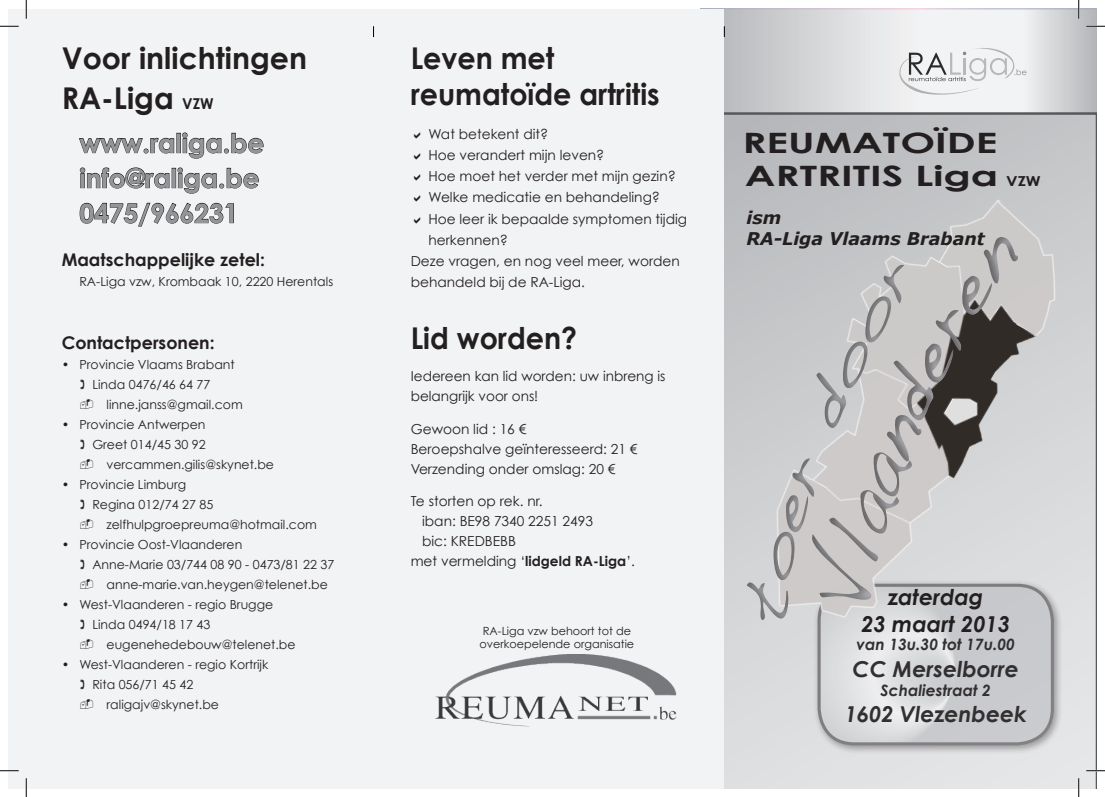
<style>
.page{position:relative;width:1105px;height:797px;background:#fff}
.page>*{position:absolute;margin:0;border:0;box-sizing:border-box;transform-origin:0 0}
.t1{font:700 30px/36px "Century Gothic";color:#231f20;scale:.95 1}
.t2{font:700 30px/40px "Century Gothic";color:#231f20}
.t3{font:700 28px/33.6px "Century Gothic";color:#231f20;scale:1.48 1}
.t4{font:700 26.25px/35px "Century Gothic";color:#939598}
.t5{font:italic 700 21.88px "Century Gothic";color:#312f30}
.t6{font:italic 700 21.88px/26.2px "Century Gothic";color:#231f20;text-align:center}
.t7{font:700 17.5px "Century Gothic";color:#231f20}
.t8{font:italic 700 17.5px/21px "Verdana";color:#231f20}
.t9{font:italic 700 15.62px "Century Gothic";color:#312f30}
.t10{font:13.75px/20px "Century Gothic";color:#231f20}
.t11{font:12.5px/20px "Century Gothic";color:#231f20;text-align:center}
.t12{font:11.25px/13.5px "Century Gothic";color:#231f20}
.s1{font-size:15px}
.s2{font-weight:700}
.s3{font-size:13.75px}
</style>
<div class="page">
<svg style="left:724px;top:9px;width:372px;height:67px"></svg>
<div style="left:9px;top:9px;width:715px;height:779px;background:#f2f3f4"></div>
<img style="left:436px;top:654px;width:178px;height:73px">
<svg style="left:899px;top:48px;width:127px;height:28px"></svg>
<svg style="left:614px;top:657px;width:49px;height:63px"></svg>
<svg style="left:663px;top:76px;width:433px;height:705px"></svg>
<svg style="left:79px;top:138px;width:95px;height:15px"></svg>
<svg style="left:182px;top:133px;width:81px;height:25px"></svg>
<svg style="left:80px;top:168px;width:89px;height:20px"></svg>
<div style="left:172px;top:168px;width:4px;height:20px;border:1px solid #231f20"></div>
<svg style="left:178px;top:168px;width:81px;height:25px"></svg>
<svg style="left:80px;top:203px;width:154px;height:23px"></svg>
<svg style="left:0;top:25px;width:19px;height:2px"></svg>
<svg style="left:1086px;top:25px;width:19px;height:2px"></svg>
<svg style="left:0;top:770px;width:19px;height:1px"></svg>
<svg style="left:1086px;top:770px;width:19px;height:1px"></svg>
<svg style="left:25px;top:0;width:2px;height:19px"></svg>
<svg style="left:25px;top:778px;width:2px;height:19px"></svg>
<svg style="left:1078px;top:0;width:1px;height:19px"></svg>
<svg style="left:1078px;top:778px;width:1px;height:19px"></svg>
<svg style="left:745px;top:232px;width:278px;height:389px;background:#bebdbd"></svg>
<h1 class="t2" style="left:62px;top:37px;width:247px">Voor inlichtingen<br>RA-Liga <span class="s1">VZW</span></h1>
<h3 class="t4" style="left:79px;top:125px;width:186px">www.raliga.be info@raliga.be<br>0475/966231</h3>
<h3 class="t7" style="left:62px;top:249px;width:205px">Maatschappelijke zetel:</h3>
<p class="t11" style="left:79px;top:272px;width:255px">RA-Liga vzw, Krombaak 10, 2220 Herentals</p>
<h3 class="t7" style="left:62px;top:331px;width:154px">Contactpersonen:</h3>
<p class="t11" style="left:62px;top:354px;width:175px">• Provincie Vlaams Brabant<br>Linda 0476/46 64 77</p>
<p class="t11" style="left:107px;top:394px;width:138px">linne.janss@gmail.com</p>
<p class="t11" style="left:62px;top:414px;width:145px">• Provincie Antwerpen</p>
<p class="t11" style="left:92px;top:434px;width:115px">Greet 014/45 30 92</p>
<p class="t11" style="left:107px;top:454px;width:169px">vercammen.gilis@skynet.be</p>
<p class="t11" style="left:62px;top:474px;width:126px">• Provincie Limburg</p>
<p class="t11" style="left:92px;top:494px;width:122px">Regina 012/74 27 85</p>
<p class="t11" style="left:107px;top:514px;width:212px">zelfhulpgroepreuma@hotmail.com</p>
<p class="t11" style="left:62px;top:534px;width:182px">• Provincie Oost-Vlaanderen</p>
<p class="t11" style="left:92px;top:554px;width:244px">Anne-Marie 03/744 08 90 - 0473/81 22 37</p>
<p class="t11" style="left:107px;top:574px;width:223px">anne-marie.van.heygen@telenet.be</p>
<p class="t11" style="left:92px;top:594px;width:182px;text-align:left;text-indent:-31px">• West-Vlaanderen - regio Brugge<br>Linda 0494/18 17 43</p>
<p class="t11" style="left:107px;top:634px;width:191px">eugenehedebouw@telenet.be</p>
<p class="t11" style="left:62px;top:654px;width:208px">• West-Vlaanderen - regio Kortrijk</p>
<p class="t11" style="left:92px;top:674px;width:103px">Rita 056/71 45 42</p>
<p class="t11" style="left:107px;top:694px;width:114px">raligajv@skynet.be</p>
<h1 class="t1" style="left:411px;top:39px;width:264px">Leven met reumatoïde artritis</h1>
<p class="t10" style="left:428px;top:123px;width:121px">Wat betekent dit?</p>
<p class="t10" style="left:428px;top:145px;width:177px">Hoe verandert mijn leven?</p>
<p class="t10" style="left:428px;top:166px;width:249px">Hoe moet het verder met mijn gezin?</p>
<p class="t10" style="left:428px;top:187px;width:233px">Welke medicatie en behandeling?</p>
<p class="t10" style="left:428px;top:208px;width:260px">Hoe leer ik bepaalde symptomen tijdig</p>
<p class="t10" style="left:428px;top:230px;width:81px">herkennen?</p>
<p class="t10" style="left:411px;top:251px;width:271px">Deze vragen, en nog veel meer, worden</p>
<p class="t10" style="left:411px;top:272px;width:176px">behandeld bij de RA-Liga.</p>
<h1 class="t1" style="left:411px;top:319px;width:177px">Lid worden?</h1>
<p class="t10" style="left:411px;top:366px;width:256px">Iedereen kan lid worden: uw inbreng is belangrijk voor ons!</p>
<p class="t10" style="left:411px;top:418px;width:228px">Gewoon lid : 16 €<br>Beroepshalve geïnteresseerd: 21 €<br>Verzending onder omslag: 20 €</p>
<p class="t10" style="left:411px;top:491px;width:133px">Te storten op rek. nr.</p>
<p class="t10" style="left:422px;top:511px;width:172px">iban: BE98 7340 2251 2493</p>
<p class="t10" style="left:422px;top:531px;width:95px">bic: KREDBEBB</p>
<p class="t10" style="left:411px;top:551px;width:226px">met vermelding ‘<span class="s2">lidgeld RA-Liga</span>’.</p>
<p class="t12" style="left:480px;top:624px;width:156px">RA-Liga vzw behoort tot de overkoepelende organisatie</p>
<h2 class="t3" style="left:742px;top:125px;width:203px">REUMATOÏDE<br>ARTRITIS Liga <span class="s3">VZW</span></h2>
<h3 class="t8" style="left:746px;top:207px;width:240px">ism<br>RA-Liga Vlaams Brabant</h3>
<h3 class="t6" style="left:861px;top:583px;width:150px">zaterdag<br>23 maart 2013</h3>
<p class="t9" style="left:856px;top:634px;width:160px">van 13u.30 tot 17u.00</p>
<h3 class="t5" style="left:853px;top:654px;width:168px">CC Merselborre</h3>
<p class="t9" style="left:880px;top:679px;width:112px">Schaliestraat 2</p>
<h3 class="t5" style="left:845px;top:699px;width:183px">1602 Vlezenbeek</h3>
</div>
